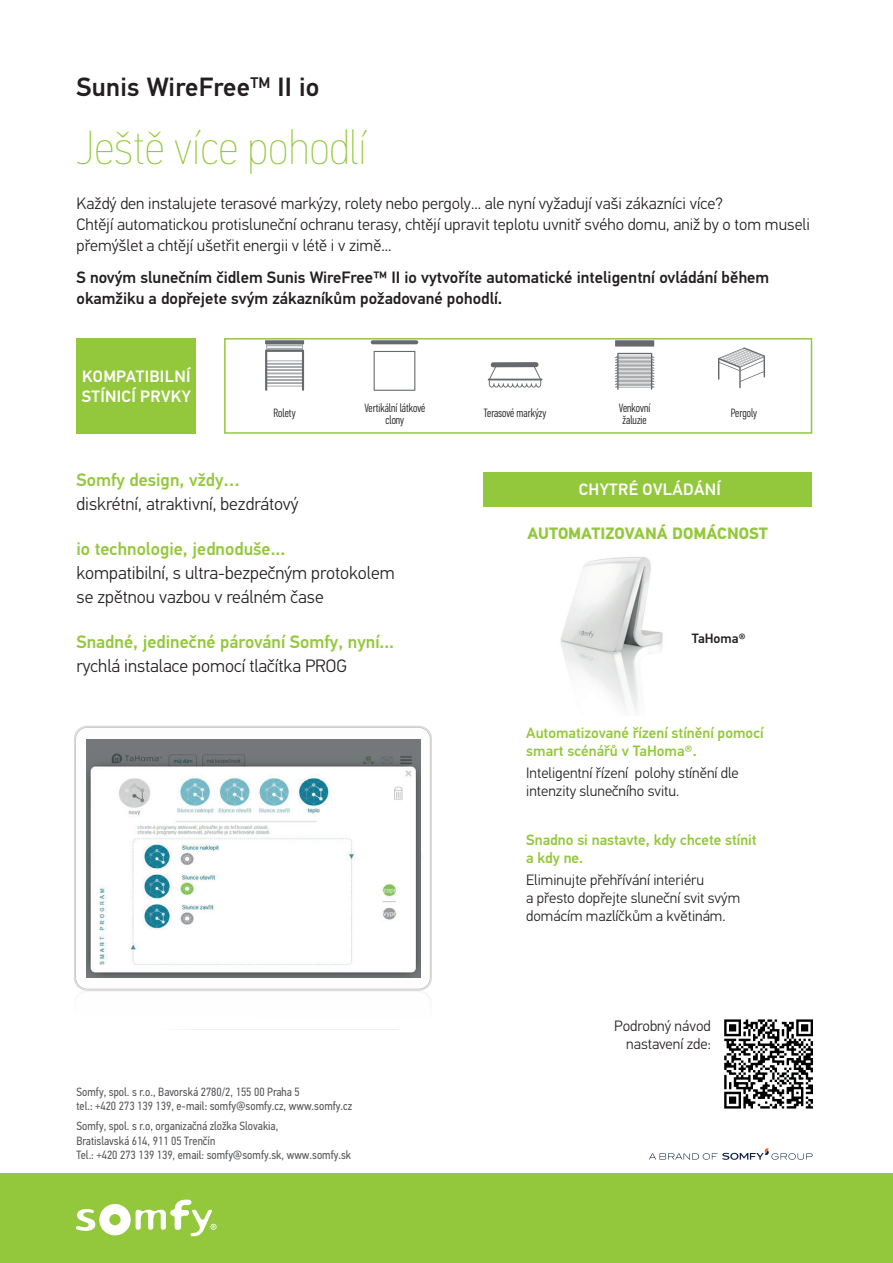
<style>
.page{position:relative;width:893px;height:1263px;background:#fff}
.page>*{position:absolute;margin:0;border:0;box-sizing:border-box;transform-origin:0 0}
.t1{font:48px "PF Din Text Cond Pro X Thin";letter-spacing:.01em;color:#94c83c}
.t2{font:500 26.4px "PF Din Text Pro";letter-spacing:.01em;color:#231f20}
.t3{font:300 18px/24px "PF Din Text Pro";color:#231f20}
.t4{font:500 18px "PF Din Text Pro";color:#94c83c}
.t5{font:300 16.5px/21px "PF Din Text Pro";color:#231f20}
.t6{font:500 16.5px/21px "PF Din Text Pro";color:#231f20}
.t7{font:500 16.5px/19.8px "PF Din Text Pro";letter-spacing:.02em;color:#fff}
.t8{font:700 16.5px "PF Din Text Pro";color:#94c83c}
.t9{font:300 15px/18px "PF Din Text Pro";color:#231f20}
.t10{font:500 15px/18px "PF Din Text Pro";color:#94c83c}
.t11{font:500 13.5px "PF Din Text Pro";color:#231f20}
.t12{font:12px/14.4px "PF Din Text Cond Pro";color:#57585a}
.t13{font:300 12px/12px "PF Din Text Comp Pro";color:#231f20;text-align:center}
</style>
<div class="page">
<div style="left:0;top:1174px;width:893px;height:89px;background:#94c83c"></div>
<svg style="left:76px;top:1200px;width:141px;height:36px"></svg>
<div style="left:224px;top:338px;width:588px;height:96px;border:2px solid #94c83c"></div>
<div style="left:77px;top:338px;width:119px;height:96px;background:#94c83c"></div>
<svg style="left:615px;top:353px;width:39px;height:37px"></svg>
<div style="left:615px;top:340px;width:39px;height:7px;background:#666a6e"></div>
<svg style="left:374px;top:351px;width:41px;height:40px"></svg>
<svg style="left:371px;top:340px;width:47px;height:4px"></svg>
<svg style="left:265px;top:350px;width:39px;height:41px"></svg>
<hr style="left:266px;top:342px;width:37px;height:3px;background:#666a6e">
<hr style="left:266px;top:346px;width:37px;height:2px;background:#666a6e">
<hr style="left:266px;top:349px;width:37px;height:3px;background:#666a6e">
<hr style="left:266px;top:361px;width:37px;height:2px;background:#666a6e">
<hr style="left:266px;top:364px;width:37px;height:3px;background:#666a6e">
<hr style="left:266px;top:367px;width:37px;height:3px;background:#666a6e">
<hr style="left:266px;top:370px;width:37px;height:3px;background:#666a6e">
<hr style="left:266px;top:374px;width:37px;height:3px;background:#666a6e">
<hr style="left:266px;top:377px;width:37px;height:3px;background:#666a6e">
<hr style="left:266px;top:380px;width:37px;height:3px;background:#666a6e">
<hr style="left:266px;top:383px;width:37px;height:3px;background:#666a6e">
<svg style="left:265px;top:340px;width:39px;height:4px"></svg>
<div style="left:491px;top:362px;width:47px;height:5px;background:#666a6e;border-radius:2px"></div>
<svg style="left:489px;top:364px;width:52px;height:24px"></svg>
<hr style="left:488px;top:379px;width:54px;height:1px;background:#666a6e">
<svg style="left:718px;top:347px;width:47px;height:41px"></svg>
<div style="left:483px;top:472px;width:329px;height:34px;background:#94c83c"></div>
<svg style="left:649px;top:1148px;width:163px;height:12px"></svg>
<img style="left:560px;top:557px;width:103px;height:155px">
<img style="left:724px;top:1019px;width:89px;height:90px">
<svg style="left:76px;top:727px;width:354px;height:262px"></svg>
<svg style="left:420px;top:850px;width:2px;height:16px"></svg>
<svg style="left:83px;top:990px;width:346px;height:8px"></svg>
<img style="left:86px;top:740px;width:334px;height:238px">
<h2 class="t2" style="left:77px;top:71px;width:244px">Sunis WireFree<sup>TM</sup> II io</h2>
<h1 class="t1" style="left:77px;top:120px;width:291px">Ještě více pohodlí</h1>
<p class="t5" style="left:77px;top:193px;width:735px">Každý den instalujete terasové markýzy, rolety nebo pergoly... ale nyní vyžadují vaši zákazníci více?<br>Chtějí automatickou protisluneční ochranu terasy, chtějí upravit teplotu uvnitř svého domu, aniž by o tom museli přemýšlet a chtějí ušetřit energii v létě i v zimě...</p>
<p class="t6" style="left:77px;top:267px;width:694px">S novým slunečním čidlem Sunis WireFree™ II io vytvoříte automatické inteligentní ovládání během okamžiku a dopřejete svým zákazníkům požadované pohodlí.</p>
<p class="t7" style="left:82px;top:367px;width:111px">KOMPATIBILNÍ<br>STÍNICÍ PRVKY</p>
<p class="t13" style="left:274px;top:407px;width:23px">Rolety</p>
<p class="t13" style="left:364px;top:402px;width:62px">Vertikální látkové clony</p>
<p class="t13" style="left:484px;top:407px;width:64px">Terasové markýzy</p>
<p class="t13" style="left:731px;top:407px;width:28px">Pergoly</p>
<p class="t13" style="left:619px;top:402px;width:33px">Venkovní žaluzie</p>
<p class="t4" style="left:77px;top:468px;width:165px">Somfy design, vždy…</p>
<p class="t3" style="left:77px;top:492px;width:223px">diskrétní, atraktivní, bezdrátový</p>
<p class="t4" style="left:77px;top:538px;width:210px">io technologie, jednoduše...</p>
<p class="t3" style="left:77px;top:561px;width:320px">kompatibilní, s ultra-bezpečným protokolem se zpětnou vazbou v reálném čase</p>
<p class="t4" style="left:77px;top:631px;width:319px">Snadné, jedinečné párování Somfy, nyní...</p>
<p class="t3" style="left:77px;top:654px;width:272px">rychlá instalace pomocí tlačítka PROG</p>
<p class="t12" style="left:77px;top:1084px;width:277px">Somfy, spol. s r.o., Bavorská 2780/2, 155 00 Praha 5<br>tel.: +420 273 139 139, e-mail: somfy@somfy.cz, www.somfy.cz</p>
<p class="t12" style="left:77px;top:1119px;width:276px">Somfy, spol. s r.o, organizačná zložka Slovakia,<br>Bratislavská 614, 911 05 Trenčín<br>Tel.: +420 273 139 139, email: somfy@somfy.sk, www.somfy.sk</p>
<p class="t7" style="left:579px;top:480px;width:144px">CHYTRÉ OVLÁDÁNÍ</p>
<p class="t8" style="left:527px;top:523px;width:242px">AUTOMATIZOVANÁ DOMÁCNOST</p>
<p class="t11" style="left:692px;top:631px;width:55px">TaHoma®</p>
<p class="t10" style="left:526px;top:724px;width:239px">Automatizované řízení stínění pomocí smart scénářů v TaHoma®.</p>
<p class="t9" style="left:526px;top:764px;width:214px">Inteligentní řízení polohy stínění dle intenzity slunečního svitu.</p>
<p class="t10" style="left:526px;top:831px;width:232px">Snadno si nastavte, kdy chcete stínit a kdy ne.</p>
<p class="t9" style="left:526px;top:871px;width:215px">Eliminujte přehřívání interiéru<br>a přesto dopřejte sluneční svit svým domácím mazlíčkům a květinám.</p>
<p class="t9" style="left:614px;top:1017px;width:98px;text-align:right">Podrobný návod nastavení zde:</p>
</div>
